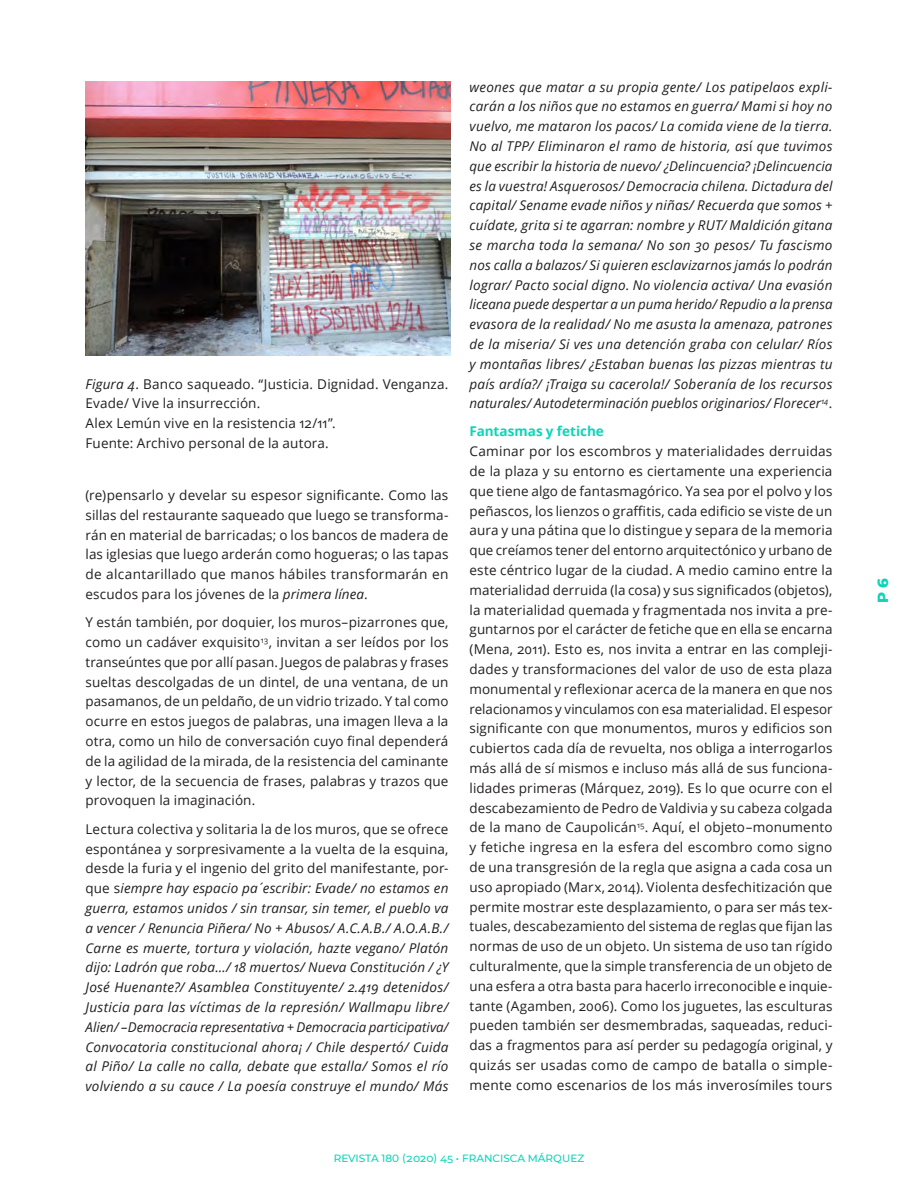
<style>
.page{position:relative;width:918px;height:1188px;background:#fff}
.page>*{position:absolute;margin:0;border:0;box-sizing:border-box;transform-origin:0 0}
.t1{font:800 15px "Montserrat";color:#0cd5b8}
.t2{font:13.5px/19.8px "Open Sans";letter-spacing:.01em;color:#231f20;text-align:justify}
.t3{font:italic 13.5px/19.8px "Open Sans";letter-spacing:.015em;color:#231f20;text-align:justify}
.Heading_2{font:700 13.5px "Open Sans";color:#0cd5b8}
.t4{font:500 10.5px "Montserrat";color:#0cd5b8}
.s1{font-style:italic}
.s2{font-style:normal}
</style>
<div class="page">
<img style="left:86px;top:81px;width:365px;height:274px">
<p class="t2" style="left:86px;top:373px;width:364px"><span class="s1">Figura 4</span>. Banco saqueado. “Justicia. Dignidad. Venganza.<br>Evade/ Vive la insurrección.</p>
<p class="t2" style="left:86px;top:413px;width:252px">Alex Lemún vive en la resistencia 12/11”.</p>
<p class="t2" style="left:86px;top:433px;width:245px">Fuente: Archivo personal de la autora.</p>
<p class="t2" style="left:86px;top:485px;width:365px">(re)pensarlo y develar su espesor significante. Como las sillas del restaurante saqueado que luego se transforma&shy;rán en material de barricadas; o los bancos de madera de las iglesias que luego arderán como hogueras; o las tapas de alcantarillado que manos hábiles transformarán en escudos para los jóvenes de la <span class="s1">primera línea</span>.</p>
<p class="t2" style="left:86px;top:612px;width:365px">Y están también, por doquier, los muros–pizarrones que, como un cadáver exquisito<sup>13</sup>, invitan a ser leídos por los transeúntes que por allí pasan. Juegos de palabras y frases sueltas descolgadas de un dintel, de una ventana, de un pasamanos, de un peldaño, de un vidrio trizado. Y tal como ocurre en estos juegos de palabras, una imagen lleva a la otra, como un hilo de conversación cuyo final dependerá de la agilidad de la mirada, de la resistencia del caminante y lector, de la secuencia de frases, palabras y trazos que provoquen la imaginación.</p>
<p class="t3" style="left:86px;top:819px;width:365px"><span class="s2">Lectura colectiva y solitaria la de los muros, que se ofrece espontánea y sorpresivamente a la vuelta de la esquina, desde la furia y el ingenio del grito del manifestante, por&shy;que s</span>iempre hay espacio pa´escribir: Evade/ no estamos en guerra, estamos unidos / sin transar, sin temer, el pueblo va a vencer / Renuncia Piñera/ No + Abusos/ A.C.A.B./ A.O.A.B./ Carne es muerte, tortura y violación, hazte vegano/ Platón dijo: Ladrón que roba…/ 18 muertos/ Nueva Constitución / ¿Y José Huenante?/ Asamblea Constituyente/ 2.419 detenidos/ Justicia para las víctimas de la represión/ Wallmapu libre/ Alien/ –Democracia representativa + Democracia participativa/ Convocatoria constitucional ahora¡ / Chile despertó/ Cuida al Piño/ La calle no calla, debate que estalla/ Somos el río volviendo a su cauce / La poesía construye el mundo/ Más</p>
<p class="t3" style="left:469px;top:76px;width:365px">weones que matar a su propia gente/ Los patipelaos expli&shy;carán a los niños que no estamos en guerra/ Mami si hoy no vuelvo, me mataron los pacos/ La comida viene de la tierra.<br>No al TPP/ Eliminaron el ramo de historia, as<span class="s2">í</span> que tuvimos que escribir la historia de nuevo/ ¿Delincuencia? ¡Delincuencia es la vuestra! Asquerosos/ Democracia chilena. Dictadura del capital/ Sename evade niños y niñas/ Recuerda que somos + cuídate, grita si te agarran: nombre y RUT/ Maldición gitana se marcha toda la semana/ No son 30 pesos/ Tu fascismo nos calla a balazos/ Si quieren esclavizarnos jamás lo podrán lograr/ Pacto social digno. No violencia activa/ Una evasión liceana puede despertar a un puma herido/ Repudio a la prensa evasora de la realidad/ No me asusta la amenaza, patrones de la miseria/ Si ves una detención graba con celular/ Ríos y montañas libres/ ¿Estaban buenas las pizzas mientras tu país ardía?/ ¡Traiga su cacerola!/ Soberanía de los recursos naturales/ Autodeterminación pueblos originarios/ Florecer<sup>14</sup><span class="s2">.</span></p>
<p class="Heading_2" style="left:470px;top:422px;width:136px">Fantasmas y fetiche</p>
<p class="t2" style="left:470px;top:441px;width:365px">Caminar por los escombros y materialidades derruidas de la plaza y su entorno es ciertamente una experiencia que tiene algo de fantasmagórico. Ya sea por el polvo y los peñascos, los lienzos o graffitis, cada edificio se viste de un aura y una pátina que lo distingue y separa de la memoria que creíamos tener del entorno arquitectónico y urbano de este céntrico lugar de la ciudad. A medio camino entre la materialidad derruida (la cosa) y sus significados (objetos), la materialidad quemada y fragmentada nos invita a pre&shy;guntarnos por el carácter de fetiche que en ella se encarna (Mena, 2011). Esto es, nos invita a entrar en las compleji&shy;dades y transformaciones del valor de uso de esta plaza monumental y reflexionar acerca de la manera en que nos relacionamos y vinculamos con esa materialidad. El espesor significante con que monumentos, muros y edificios son cubiertos cada día de revuelta, nos obliga a interrogarlos más allá de sí mismos e incluso más allá de sus funciona&shy;lidades primeras (Márquez, 2019). Es lo que ocurre con el descabezamiento de Pedro de Valdivia y su cabeza colgada de la mano de Caupolicán<sup>15</sup>. Aquí, el objeto–monumento y fetiche ingresa en la esfera del escombro como signo de una transgresión de la regla que asigna a cada cosa un uso apropiado (Marx, 2014). Violenta desfechitización que permite mostrar este desplazamiento, o para ser más tex&shy;tuales, descabezamiento del sistema de reglas que fijan las normas de uso de un objeto. Un sistema de uso tan rígido culturalmente, que la simple transferencia de un objeto de una esfera a otra basta para hacerlo irreconocible e inquie&shy;tante (Agamben, 2006). Como los juguetes, las esculturas pueden también ser desmembradas, saqueadas, reduci&shy;das a fragmentos para así perder su pedagogía original, y quizás ser usadas como de campo de batalla o simple&shy;mente como escenarios de los más inverosímiles tours</p>
<p class="t4" style="left:334px;top:1151px;width:252px">REVISTA 180 (2020) 45 • FRANCISCA MÁRQUEZ</p>
<p class="t1" style="left:872px;top:603px;width:27px;rotate:-90deg">P 6</p>
</div>
